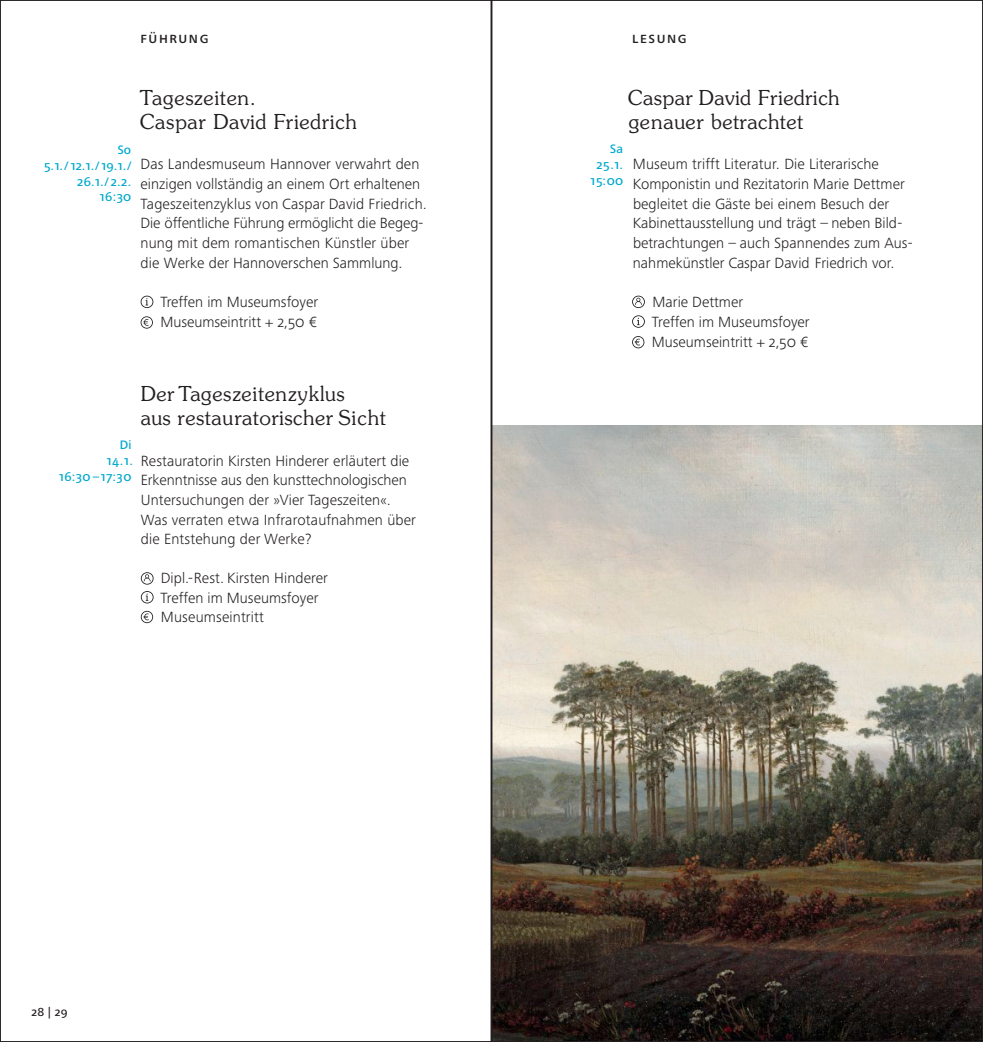
<style>
.page{position:relative;width:983px;height:1042px;background:#fff}
.page>*{position:absolute;margin:0;border:0;box-sizing:border-box;transform-origin:0 0}
.t1{font:300 20.65px/24.5px "Souvenir Std";letter-spacing:.025em;color:#231f20}
.t2{font:300 15.4px/19.8px "Frutiger Next LTW1 G";letter-spacing:.005em;color:#231f20}
.t3{font:500 15.4px "Frutiger Next LTW1 G";color:#231f20}
.t4{font:500 12.6px/15.8px "Frutiger Next LTW1 G";color:#00a9cc;text-align:right}
.t5{font:500 11.9px "Frutiger Next LTW1 G";color:#231f20}
</style>
<div class="page">
<img style="left:493px;top:425px;width:487px;height:615px">
<svg style="left:140px;top:296px;width:13px;height:12px"></svg>
<svg style="left:140px;top:316px;width:13px;height:13px"></svg>
<svg style="left:632px;top:296px;width:12px;height:12px"></svg>
<svg style="left:632px;top:315px;width:12px;height:13px"></svg>
<svg style="left:632px;top:336px;width:12px;height:12px"></svg>
<svg style="left:141px;top:572px;width:12px;height:13px"></svg>
<svg style="left:141px;top:591px;width:12px;height:12px"></svg>
<svg style="left:141px;top:611px;width:12px;height:12px"></svg>
<p class="t3" style="left:140px;top:29px;width:69px">führung</p>
<p class="t4" style="left:44px;top:142px;width:89px">So<br>5.1. / 12.1. / 19.1. /<br>26.1. / 2.2.<br>16:30</p>
<h1 class="t1" style="left:140px;top:85px;width:218px">Tageszeiten.<br>Caspar David Friedrich</h1>
<p class="t2" style="left:140px;top:154px;width:288px">Das Landesmuseum Hannover verwahrt den einzigen vollständig an einem Ort erhaltenen Tageszeitenzyklus von Caspar David Friedrich.<br>Die öffentliche Führung ermöglicht die Begeg&shy;nung mit dem romantischen Künstler über die Werke der Hannoverschen Sammlung.</p>
<p class="t2" style="left:160px;top:292px;width:159px">Treffen im Museumsfoyer<br>Museumseintritt + 2,50 €</p>
<p class="t4" style="left:59px;top:438px;width:75px">Di<br>14.1.<br>16:30 –17:30</p>
<h1 class="t1" style="left:141px;top:381px;width:246px">Der Tageszeitenzyklus<br>aus restauratorischer Sicht</h1>
<p class="t2" style="left:141px;top:450px;width:277px">Restauratorin Kirsten Hinderer erläutert die Erkenntnisse aus den kunsttechnologischen Untersuchungen der »Vier Tageszeiten«.<br>Was verraten etwa Infrarotaufnahmen über die Entstehung der Werke?</p>
<p class="t2" style="left:160px;top:568px;width:169px">Dipl.-Rest. Kirsten Hinderer<br>Treffen im Museumsfoyer<br>Museumseintritt</p>
<p class="t5" style="left:32px;top:1005px;width:38px">28 | 29</p>
<p class="t3" style="left:632px;top:29px;width:56px">lesung</p>
<h1 class="t1" style="left:627px;top:85px;width:213px">Caspar David Friedrich genauer betrachtet</h1>
<p class="t2" style="left:632px;top:154px;width:281px">Museum trifft Literatur. Die Literarische Komponistin und Rezitatorin Marie Dettmer begleitet die Gäste bei einem Besuch der Kabinettausstellung und trägt – neben Bild&shy;betrachtungen – auch Spannendes zum Aus&shy;nahmekünstler Caspar David Friedrich vor.</p>
<p class="t2" style="left:651px;top:292px;width:159px">Marie Dettmer<br>Treffen im Museumsfoyer<br>Museumseintritt + 2,50 €</p>
<p class="t4" style="left:590px;top:142px;width:34px">Sa<br>25.1.<br>15:00</p>
</div>
